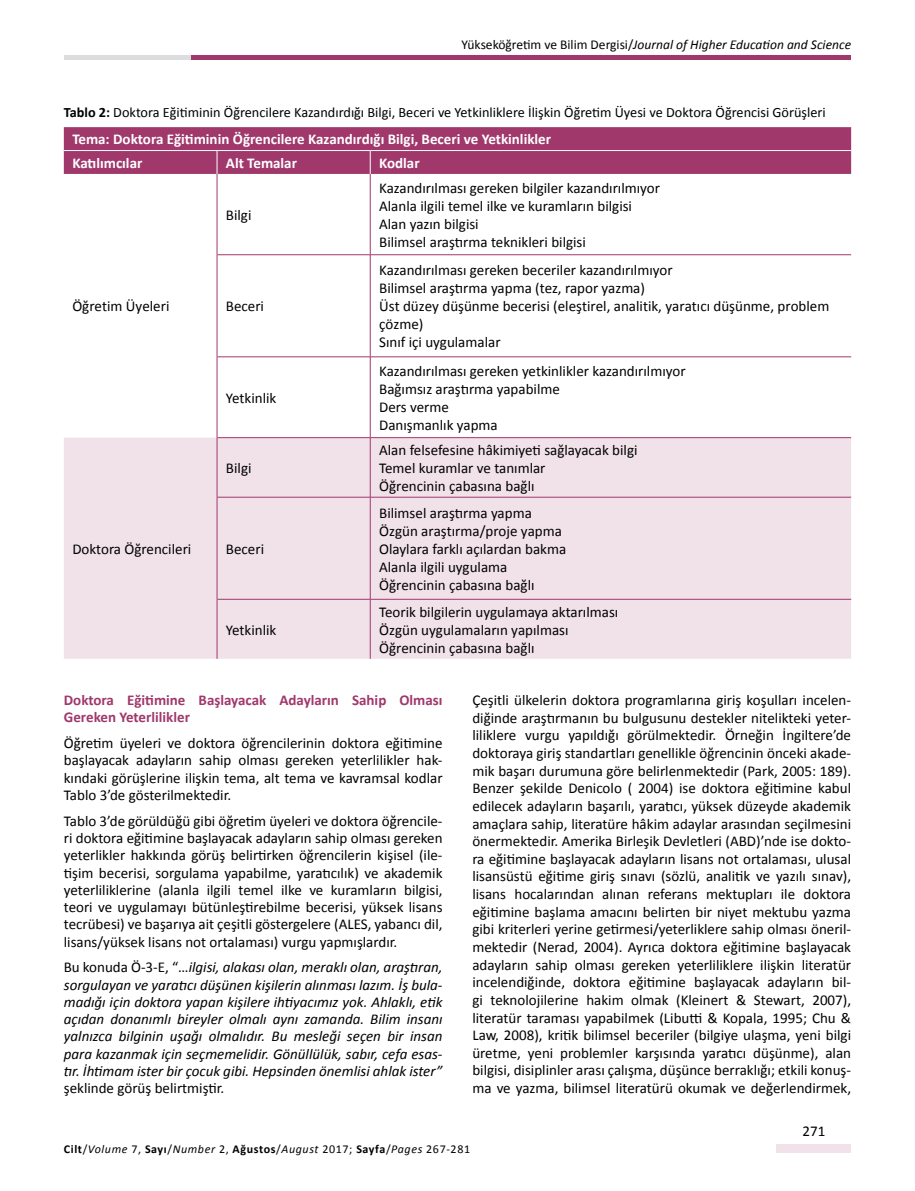
<style>
.page{position:relative;width:915px;height:1191px;background:#fff}
.page>*{position:absolute;margin:0;border:0;box-sizing:border-box;transform-origin:0 0}
.t1{font:15px/17.5px "Calibri";color:#000}
.t2{font:italic 15px/17.2px "Calibri";color:#000;text-align:justify}
.t3{font:700 15px/23.7px "Calibri";color:#fff}
.t4{font:700 15px/17.2px "Calibri";color:#a0386c}
.t5{font:14.25px "Calibri";color:#000}
.t6{font:italic 13.5px "Calibri";color:#000}
.t7{font:italic 12px "Calibri";letter-spacing:.05em;color:#000}
.s1{font-style:normal}
.s2{font-weight:700}
.s3{font-weight:700;font-style:normal}
</style>
<div class="page">
<div style="left:776px;top:1144px;width:74px;height:8px;background:#f1e2ea"></div>
<div style="left:64px;top:55px;width:132px;height:5px;background:#dcddde"></div>
<div style="left:191px;top:55px;width:659px;height:5px;background:#a0386c"></div>
<div style="left:64px;top:437px;width:786px;height:222px;background:#f1e2ea"></div>
<hr style="left:216px;top:174px;width:1px;height:81px;background:#a0386c">
<hr style="left:370px;top:174px;width:1px;height:80px;background:#a0386c">
<hr style="left:216px;top:255px;width:1px;height:102px;background:#a0386c">
<hr style="left:370px;top:255px;width:1px;height:102px;background:#a0386c">
<hr style="left:216px;top:357px;width:1px;height:80px;background:#a0386c">
<hr style="left:370px;top:357px;width:1px;height:80px;background:#a0386c">
<hr style="left:216px;top:437px;width:1px;height:60px;background:#a0386c">
<hr style="left:370px;top:438px;width:1px;height:59px;background:#a0386c">
<hr style="left:216px;top:497px;width:1px;height:102px;background:#a0386c">
<hr style="left:370px;top:497px;width:1px;height:102px;background:#a0386c">
<hr style="left:216px;top:599px;width:1px;height:60px;background:#a0386c">
<hr style="left:370px;top:599px;width:1px;height:60px;background:#a0386c">
<div style="left:64px;top:127px;width:786px;height:47px;background:#a0386c"></div>
<hr style="left:217px;top:254px;width:153px;height:1px;background:#a0386c">
<hr style="left:370px;top:254px;width:480px;height:1px;background:#a0386c">
<hr style="left:217px;top:356px;width:153px;height:1px;background:#a0386c">
<hr style="left:370px;top:356px;width:480px;height:1px;background:#a0386c">
<hr style="left:217px;top:437px;width:153px;height:1px;background:#a0386c">
<hr style="left:370px;top:437px;width:480px;height:1px;background:#a0386c">
<hr style="left:217px;top:497px;width:153px;height:1px;background:#a0386c">
<hr style="left:370px;top:497px;width:480px;height:1px;background:#a0386c">
<hr style="left:217px;top:599px;width:153px;height:1px;background:#a0386c">
<hr style="left:370px;top:599px;width:480px;height:1px;background:#a0386c">
<p class="t6" style="left:461px;top:36px;width:391px"><span class="s1">Yükseköğretim ve Bilim Dergisi/</span>Journal of Higher Education and Science</p>
<p class="t5" style="left:64px;top:103px;width:763px"><span class="s2">Tablo 2:</span> Doktora Eğitiminin Öğrencilere Kazandırdığı Bilgi, Beceri ve Yetkinliklere İlişkin Öğretim Üyesi ve Doktora Öğrencisi Görüşleri</p>
<p class="t3" style="left:72px;top:127px;width:480px">Tema: Doktora Eğitiminin Öğrencilere Kazandırdığı Bilgi, Beceri ve Yetkinlikler<br>Katılımcılar</p>
<p class="t3" style="left:226px;top:151px;width:73px">Alt Temalar</p>
<p class="t3" style="left:379px;top:151px;width:42px">Kodlar</p>
<p class="t1" style="left:72px;top:298px;width:99px">Öğretim Üyeleri</p>
<p class="t1" style="left:72px;top:540px;width:120px">Doktora Öğrencileri</p>
<p class="t1" style="left:226px;top:206px;width:27px">Bilgi</p>
<p class="t1" style="left:226px;top:298px;width:40px">Beceri</p>
<p class="t1" style="left:226px;top:389px;width:52px">Yetkinlik</p>
<p class="t1" style="left:226px;top:459px;width:27px">Bilgi</p>
<p class="t1" style="left:226px;top:540px;width:40px">Beceri</p>
<p class="t1" style="left:226px;top:621px;width:52px">Yetkinlik</p>
<p class="t1" style="left:379px;top:179px;width:282px;line-height:18px">Kazandırılması gereken bilgiler kazandırılmıyor Alanla ilgili temel ilke ve kuramların bilgisi Alan yazın bilgisi<br>Bilimsel araştırma teknikleri bilgisi</p>
<p class="t1" style="left:379px;top:261px;width:451px;line-height:18px">Kazandırılması gereken beceriler kazandırılmıyor<br>Bilimsel araştırma yapma (tez, rapor yazma)<br>Üst düzey düşünme becerisi (eleştirel, analitik, yaratıcı düşünme, problem çözme)<br>Sınıf içi uygulamalar</p>
<p class="t1" style="left:379px;top:362px;width:308px;line-height:18px">Kazandırılması gereken yetkinlikler kazandırılmıyor<br>Bağımsız araştırma yapabilme<br>Ders verme<br>Danışmanlık yapma</p>
<p class="t1" style="left:379px;top:441px;width:260px;line-height:18px">Alan felsefesine hâkimiyeti sağlayacak bilgi<br>Temel kuramlar ve tanımlar<br>Öğrencinin çabasına bağlı</p>
<p class="t1" style="left:379px;top:504px;width:188px;line-height:18px">Bilimsel araştırma yapma<br>Özgün araştırma/proje yapma<br>Olaylara farklı açılardan bakma<br>Alanla ilgili uygulama<br>Öğrencinin çabasına bağlı</p>
<p class="t1" style="left:379px;top:603px;width:240px;line-height:18px">Teorik bilgilerin uygulamaya aktarılması<br>Özgün uygulamaların yapılması<br>Öğrencinin çabasına bağlı</p>
<p class="t4" style="left:64px;top:691px;width:380px">Doktora Eğitimine Başlayacak Adayların Sahip Olması<br>Gereken Yeterlilikler</p>
<p class="t1" style="left:64px;top:734px;width:380px;text-align:justify">Öğretim üyeleri ve doktora öğrencilerinin doktora eğitimine başlayacak adayların sahip olması gereken yeterlilikler hak&shy;kındaki görüşlerine ilişkin tema, alt tema ve kavramsal kodlar Tablo 3’de gösterilmektedir.</p>
<p class="t1" style="left:64px;top:812px;width:380px;text-align:justify">Tablo 3’de görüldüğü gibi öğretim üyeleri ve doktora öğrencile&shy;ri doktora eğitimine başlayacak adayların sahip olması gereken yeterlikler hakkında görüş belirtirken öğrencilerin kişisel (ile&shy;tişim becerisi, sorgulama yapabilme, yaratıcılık) ve akademik yeterliliklerine (alanla ilgili temel ilke ve kuramların bilgisi, teori ve uygulamayı bütünleştirebilme becerisi, yüksek lisans tecrübesi) ve başarıya ait çeşitli göstergelere (ALES, yabancı dil, lisans/yüksek lisans not ortalaması) vurgu yapmışlardır.</p>
<p class="t2" style="left:64px;top:958px;width:380px"><span class="s1">Bu konuda Ö-3-E, “…</span>ilgisi, alakası olan, meraklı olan, araştıran, sorgulayan ve yaratıcı düşünen kişilerin alınması lazım. İş bula&shy;madığı için doktora yapan kişilere ihtiyacımız yok. Ahlaklı, etik açıdan donanımlı bireyler olmalı aynı zamanda. Bilim insanı yalnızca bilginin uşağı olmalıdır. Bu mesleği seçen bir insan para kazanmak için seçmemelidir. Gönüllülük, sabır, cefa esas&shy;tır. İhtimam ister bir çocuk gibi. Hepsinden önemlisi ahlak ister”</p>
<p class="t1" style="left:64px;top:1079px;width:162px">şeklinde görüş belirtmiştir.</p>
<p class="t1" style="left:472px;top:691px;width:380px;text-align:justify">Çeşitli ülkelerin doktora programlarına giriş koşulları incelen&shy;diğinde araştırmanın bu bulgusunu destekler nitelikteki yeter&shy;liliklere vurgu yapıldığı görülmektedir. Örneğin İngiltere’de doktoraya giriş standartları genellikle öğrencinin önceki akade&shy;mik başarı durumuna göre belirlenmektedir (Park, 2005: 189).<br>Benzer şekilde Denicolo ( 2004) ise doktora eğitimine kabul edilecek adayların başarılı, yaratıcı, yüksek düzeyde akademik amaçlara sahip, literatüre hâkim adaylar arasından seçilmesini önermektedir. Amerika Birleşik Devletleri (ABD)’nde ise dokto&shy;ra eğitimine başlayacak adayların lisans not ortalaması, ulusal lisansüstü eğitime giriş sınavı (sözlü, analitik ve yazılı sınav), lisans hocalarından alınan referans mektupları ile doktora eğitimine başlama amacını belirten bir niyet mektubu yazma gibi kriterleri yerine getirmesi/yeterliklere sahip olması öneril&shy;mektedir (Nerad, 2004). Ayrıca doktora eğitimine başlayacak adayların sahip olması gereken yeterliliklere ilişkin literatür incelendiğinde, doktora eğitimine başlayacak adayların bil&shy;gi teknolojilerine hakim olmak (Kleinert &amp; Stewart, 2007), literatür taraması yapabilmek (Libutti &amp; Kopala, 1995; Chu &amp; Law, 2008), kritik bilimsel beceriler (bilgiye ulaşma, yeni bilgi üretme, yeni problemler karşısında yaratıcı düşünme), alan bilgisi, disiplinler arası çalışma, düşünce berraklığı; etkili konuş&shy;ma ve yazma, bilimsel literatürü okumak ve değerlendirmek,</p>
<p class="t1" style="left:802px;top:1122px;width:24px">271</p>
<p class="t7" style="left:64px;top:1140px;width:407px"><span class="s3">Cilt</span><span class="s1">/</span>Volume <span class="s1">7,</span> <span class="s3">Sayı</span><span class="s1">/</span>Number <span class="s1">2,</span> <span class="s3">Ağustos</span><span class="s1">/</span>August <span class="s1">2017;</span> <span class="s3">Sayfa</span><span class="s1">/</span>Pages <span class="s1">267-281</span></p>
</div>
